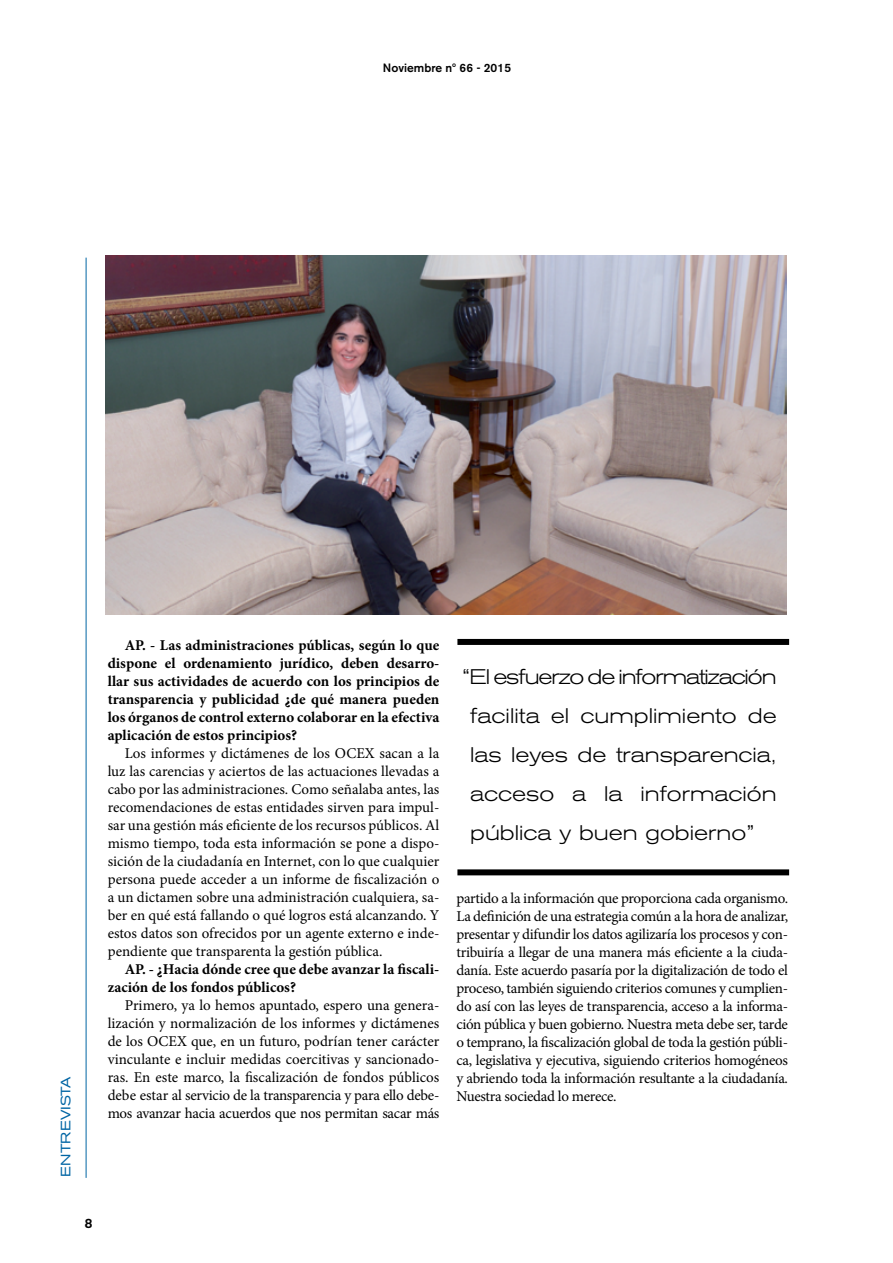
<style>
.page{position:relative;width:893px;height:1263px;background:#fff}
.page>*{position:absolute;margin:0;border:0;box-sizing:border-box;transform-origin:0 0}
.t1{font:300 expanded 21px/39px "Akzidenz Grotesk BE";color:#000;text-align:justify}
.t2{font:15px/18px "Minion Pro";letter-spacing:-.02em;color:#000;text-align:justify}
.t3{font:700 15px/18px "Minion Pro";color:#000;text-align:justify}
.t4{font:expanded 13.5px "Akzidenz Grotesk BE";color:#0065a4}
.t5{font:500 13.5px "Akzidenz Grotesk BE";color:#000}
.t6{font:500 12px "Akzidenz Grotesk BE";color:#000}
</style>
<div class="page">
<hr style="left:86px;top:258px;width:1px;height:920px;background:#0065a4">
<div style="left:457px;top:639px;width:332px;height:6px;background:#000"></div>
<div style="left:457px;top:869px;width:332px;height:6px;background:#000"></div>
<img style="left:106px;top:255px;width:680px;height:360px">
<p class="t6" style="left:383px;top:61px;width:130px">Noviembre nº 66 - 2015</p>
<p class="t4" style="left:58px;top:1177px;width:102px;rotate:-90deg">ENTREVISTA</p>
<p class="t3" style="left:108px;top:636px;width:333px;text-indent:17px">AP. - Las administraciones públicas, según lo que dispone el ordenamiento jurídico, deben desarro&shy;llar sus actividades de acuerdo con los principios de transparencia y publicidad ¿de qué manera pueden los órganos de control externo colaborar en la efectiva aplicación de estos principios?</p>
<p class="t2" style="left:108px;top:744px;width:333px;text-indent:17px">Los informes y dictámenes de los OCEX sacan a la luz las carencias y aciertos de las actuaciones llevadas a cabo por las administraciones. Como señalaba antes, las recomendaciones de estas entidades sirven para impul&shy;sar una gestión más eficiente de los recursos públicos. Al mismo tiempo, toda esta información se pone a dispo&shy;sición de la ciudadanía en Internet, con lo que cualquier persona puede acceder a un informe de fiscalización o a un dictamen sobre una administración cualquiera, sa&shy;ber en qué está fallando o qué logros está alcanzando. Y estos datos son ofrecidos por un agente externo e inde&shy;pendiente que transparenta la gestión pública.</p>
<p class="t3" style="left:108px;top:960px;width:333px;text-indent:17px">AP. - ¿Hacia dónde cree que debe avanzar la fiscali&shy;zación de los fondos públicos?</p>
<p class="t2" style="left:108px;top:996px;width:333px;text-indent:17px">Primero, ya lo hemos apuntado, espero una genera&shy;lización y normalización de los informes y dictámenes de los OCEX que, en un futuro, podrían tener carácter vinculante e incluir medidas coercitivas y sancionado&shy;ras. En este marco, la fiscalización de fondos públicos debe estar al servicio de la transparencia y para ello debe&shy;mos avanzar hacia acuerdos que nos permitan sacar más</p>
<h1 class="t1" style="left:470px;top:658px;width:308px;text-indent:-9px">“El esfuerzo de informatización facilita el cumplimiento de las leyes de transparencia, acceso a la información pública y buen gobierno”</h1>
<p class="t2" style="left:456px;top:889px;width:333px">partido a la información que proporciona cada organismo.<br>La definición de una estrategia común a la hora de analizar, presentar y difundir los datos agilizaría los procesos y con&shy;tribuiría a llegar de una manera más eficiente a la ciuda&shy;danía. Este acuerdo pasaría por la digitalización de todo el proceso, también siguiendo criterios comunes y cumplien&shy;do así con las leyes de transparencia, acceso a la informa&shy;ción pública y buen gobierno. Nuestra meta debe ser, tarde o temprano, la fiscalización global de toda la gestión públi&shy;ca, legislativa y ejecutiva, siguiendo criterios homogéneos y abriendo toda la información resultante a la ciudadanía.<br>Nuestra sociedad lo merece.</p>
<p class="t5" style="left:85px;top:1215px;width:9px">8</p>
</div>
